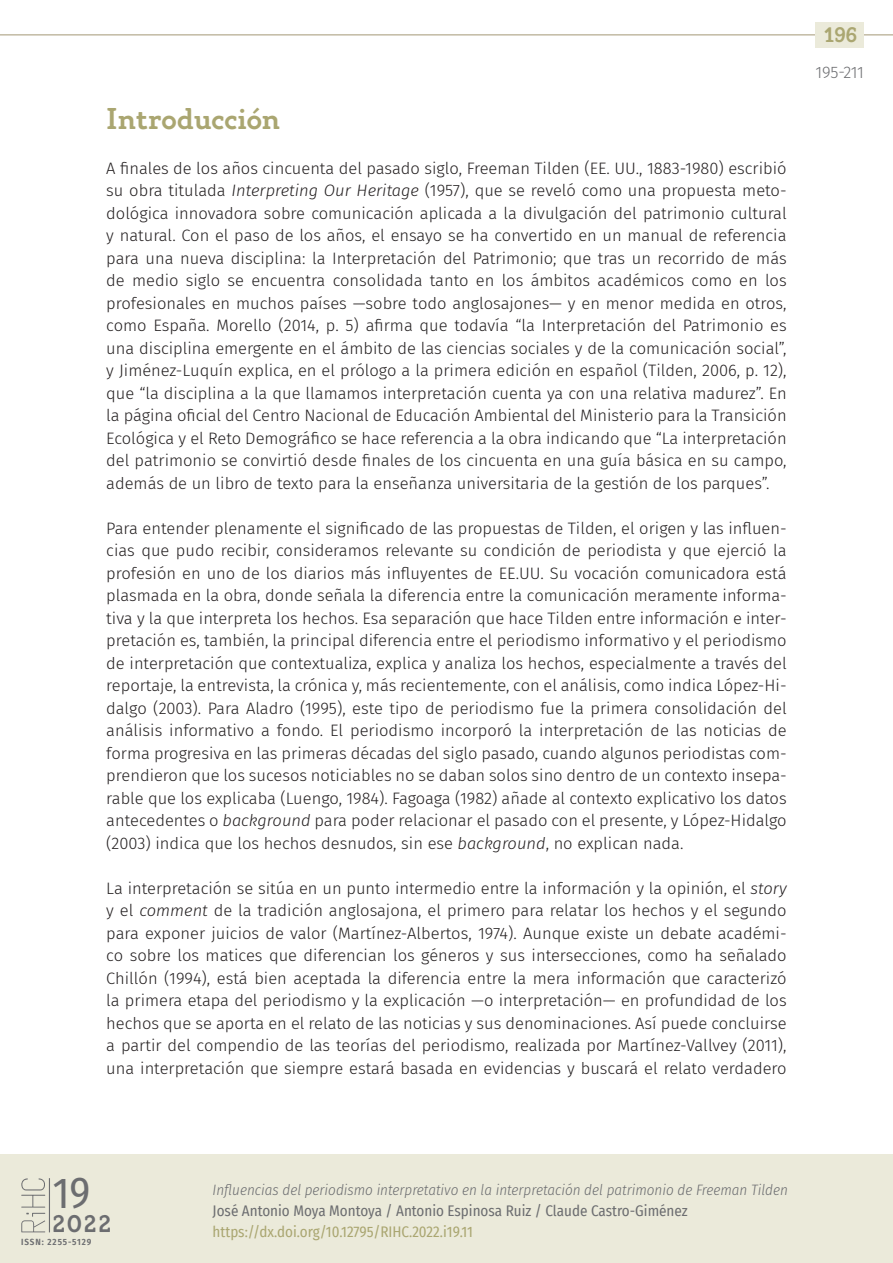
<style>
.page{position:relative;width:893px;height:1263px;background:#fff}
.page>*{position:absolute;margin:0;border:0;box-sizing:border-box;transform-origin:0 0}
.t1{font:43.2px "Fira Sans Condensed";color:#6c6d70}
._40_enunc_1{font:600 30px "Gambero";color:#aaa671}
.t2{font:600 24px "Gambero";color:#6c6d70}
.t3{font:600 21px "Gambero";color:#aaa671}
._00_bsc{font:300 16.5px/22.5px "Fira Sans";color:#231f20;text-align:justify}
._00_bsc_tras{font:300 16.5px/22.5px "Fira Sans";color:#231f20;text-align:justify}
.t4{font:300 16.5px "Fira Sans";letter-spacing:-.02em;color:#6c6d70}
.t5{font:italic 300 15px "Fira Sans Condensed";color:#6c6d70}
.t6{font:15px "Fira Sans Condensed";color:#6c6d70}
.t7{font:15px "Fira Sans Condensed";color:#aaa671}
.t8{font:600 9px "Fira Sans Condensed";letter-spacing:.1em;color:#6c6d70}
.s1{font-style:italic}
</style>
<div class="page">
<hr style="left:0;top:34px;width:893px;height:1px;background:#aea385">
<div style="left:816px;top:22px;width:48px;height:26px;background:#ebeada"></div>
<div style="left:0;top:1154px;width:893px;height:109px;background:#ebeada"></div>
<hr style="left:49px;top:1178px;width:1px;height:54px;background:#6c6d70">
<svg style="left:21px;top:1178px;width:24px;height:29px"></svg>
<svg style="left:21px;top:1213px;width:24px;height:19px"></svg>
<p class="_40_enunc_1" style="left:106px;top:100px;width:175px">Introducción</p>
<p class="_00_bsc_tras" style="left:106px;top:157px;width:682px">A finales de los años cincuenta del pasado siglo, Freeman Tilden (EE. UU., 1883-1980) escribió su obra titulada <span class="s1">Interpreting Our Heritage</span> (1957), que se reveló como una propuesta meto&shy;dológica innovadora sobre comunicación aplicada a la divulgación del patrimonio cultural y natural. Con el paso de los años, el ensayo se ha convertido en un manual de referencia para una nueva disciplina: la Interpretación del Patrimonio; que tras un recorrido de más de medio siglo se encuentra consolidada tanto en los ámbitos académicos como en los profesionales en muchos países —sobre todo anglosajones— y en menor medida en otros, como España. Morello (2014, p. 5) afirma que todavía “la Interpretación del Patrimonio es una disciplina emergente en el ámbito de las ciencias sociales y de la comunicación social”, y Jiménez-Luquín explica, en el prólogo a la primera edición en español (Tilden, 2006, p. 12), que “la disciplina a la que llamamos interpretación cuenta ya con una relativa madurez”. En la página oficial del Centro Nacional de Educación Ambiental del Ministerio para la Transición Ecológica y el Reto Demográfico se hace referencia a la obra indicando que “La interpretación del patrimonio se convirtió desde finales de los cincuenta en una guía básica en su campo, además de un libro de texto para la enseñanza universitaria de la gestión de los parques”.</p>
<p class="_00_bsc" style="left:106px;top:517px;width:682px">Para entender plenamente el significado de las propuestas de Tilden, el origen y las influen&shy;cias que pudo recibir, consideramos relevante su condición de periodista y que ejerció la profesión en uno de los diarios más influyentes de EE.UU. Su vocación comunicadora está plasmada en la obra, donde señala la diferencia entre la comunicación meramente informa&shy;tiva y la que interpreta los hechos. Esa separación que hace Tilden entre información e inter&shy;pretación es, también, la principal diferencia entre el periodismo informativo y el periodismo de interpretación que contextualiza, explica y analiza los hechos, especialmente a través del reportaje, la entrevista, la crónica y, más recientemente, con el análisis, como indica López-Hi&shy;dalgo (2003). Para Aladro (1995), este tipo de periodismo fue la primera consolidación del análisis informativo a fondo. El periodismo incorporó la interpretación de las noticias de forma progresiva en las primeras décadas del siglo pasado, cuando algunos periodistas com&shy;prendieron que los sucesos noticiables no se daban solos sino dentro de un contexto insepa&shy;rable que los explicaba (Luengo, 1984). Fagoaga (1982) añade al contexto explicativo los datos antecedentes o <span class="s1">background</span> para poder relacionar el pasado con el presente, y López-Hidalgo (2003) indica que los hechos desnudos, sin ese <span class="s1">background</span>, no explican nada.</p>
<p class="_00_bsc" style="left:106px;top:877px;width:682px">La interpretación se sitúa en un punto intermedio entre la información y la opinión, el <span class="s1">story </span>y el <span class="s1">comment</span> de la tradición anglosajona, el primero para relatar los hechos y el segundo para exponer juicios de valor (Martínez-Albertos, 1974). Aunque existe un debate académi&shy;co sobre los matices que diferencian los géneros y sus intersecciones, como ha señalado Chillón (1994), está bien aceptada la diferencia entre la mera información que caracterizó la primera etapa del periodismo y la explicación —o interpretación— en profundidad de los hechos que se aporta en el relato de las noticias y sus denominaciones. Así puede concluirse a partir del compendio de las teorías del periodismo, realizada por Martínez-Vallvey (2011), una interpretación que siempre estará basada en evidencias y buscará el relato verdadero</p>
<p class="t3" style="left:825px;top:22px;width:34px">196</p>
<p class="t4" style="left:816px;top:60px;width:50px">195-211</p>
<h1 class="t1" style="left:53px;top:1160px;width:39px">19</h1>
<h3 class="t2" style="left:53px;top:1209px;width:60px">2022</h3>
<p class="t8" style="left:21px;top:1234px;width:71px">ISSN: 2255-5129</p>
<p class="t5" style="left:213px;top:1179px;width:577px">Influencias del periodismo interpretativo en la interpretación del patrimonio de Freeman Tilden</p>
<p class="t6" style="left:213px;top:1199px;width:477px">José Antonio Moya Montoya / Antonio Espinosa Ruiz / Claude Castro-Giménez</p>
<p class="t7" style="left:213px;top:1220px;width:262px">https://dx.doi.org/10.12795/RIHC.2022.i19.11</p>
</div>
